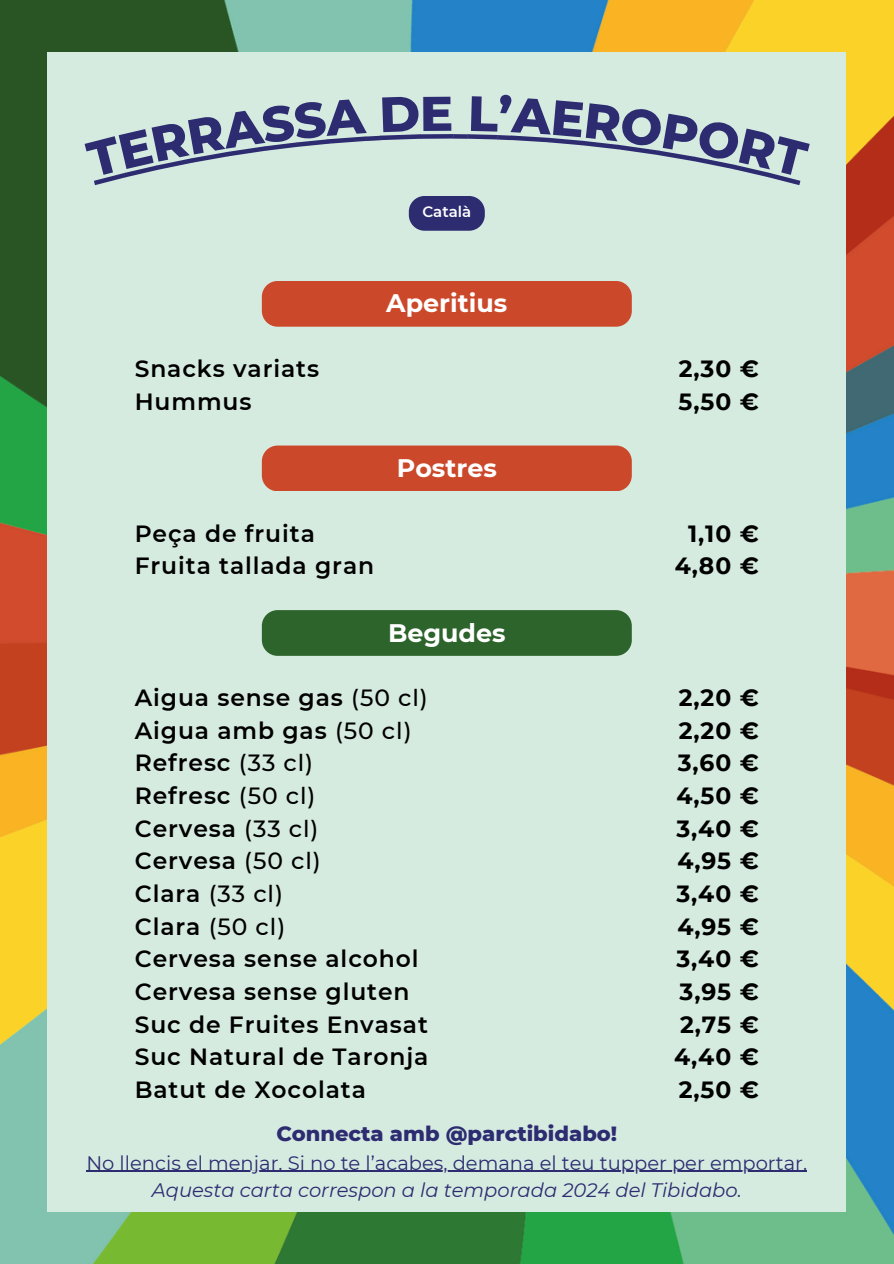
<style>
.page{position:relative;width:894px;height:1264px;background:#fff}
.page>*{position:absolute;margin:0;border:0;box-sizing:border-box;transform-origin:0 0}
.t1{font:800 49.5px "Montserrat";color:#2d2c71}
.t2{font:700 25.35px "Montserrat";color:#fff}
.t3{font:600 23.4px/32.7px "Montserrat";letter-spacing:.04em;color:#000}
.t4{font:700 23.4px/32.7px "Montserrat";letter-spacing:.04em;color:#000}
.t5{font:800 21px "Montserrat";color:#2d2c71}
.t6{font:19.5px "Montserrat";color:#2d2c71}
.t7{font:italic 19.5px "Montserrat";color:#2d2c71}
.t8{font:600 15px "Montserrat";color:#fff}
.s1{font-weight:500}
</style>
<div class="page">
<img style="left:0;top:0;width:893px;height:1263px">
<div style="left:48px;top:52px;width:797px;height:1159px;background:#d6ebe0"></div>
<div style="left:408px;top:196px;width:76px;height:35px;background:#2d2c71;border-radius:16px"></div>
<div style="left:420px;top:134px;width:33px;height:5px;background:#2d2c71"></div>
<div style="left:453px;top:134px;width:14px;height:5px;background:#2d2c71"></div>
<div style="left:262px;top:281px;width:369px;height:46px;background:#cb492a;border-radius:16px"></div>
<div style="left:262px;top:445px;width:369px;height:46px;background:#cb492a;border-radius:16px"></div>
<hr style="left:86px;top:1170px;width:721px;height:1px;background:#2d2c71">
<div style="left:262px;top:610px;width:369px;height:46px;background:#2d642b;border-radius:16px"></div>
<svg style="left:94px;top:134px;width:327px;height:51px"></svg>
<svg style="left:467px;top:134px;width:334px;height:51px"></svg>
<h3 class="t1" style="left:420px;top:83px;width:35px">E</h3>
<h1 class="t8" style="left:422px;top:203px;width:50px">Català</h1>
<p class="t2" style="left:386px;top:288px;width:122px">Aperitius</p>
<p class="t3" style="left:135px;top:352px;width:186px">Snacks variats<br>Hummus</p>
<p class="t4" style="left:678px;top:352px;width:82px">2,30 €<br>5,50 €</p>
<p class="t2" style="left:396px;top:452px;width:101px">Postres</p>
<p class="t3" style="left:135px;top:517px;width:241px">Peça de fruita<br>Fruita tallada gran</p>
<p class="t4" style="left:674px;top:517px;width:85px;text-align:center">1,10 €<br>4,80 €</p>
<p class="t2" style="left:388px;top:617px;width:119px">Begudes</p>
<p class="t3" style="left:135px;top:681px;width:295px">Aigua sense gas <span class="s1">(50 cl)<br></span>Aigua amb gas <span class="s1">(50 cl)<br></span>Refresc <span class="s1">(33 cl)<br></span>Refresc <span class="s1">(50 cl)<br></span>Cervesa <span class="s1">(33 cl)<br></span>Cervesa <span class="s1">(50 cl)<br></span>Clara <span class="s1">(33 cl)<br></span>Clara <span class="s1">(50 cl)<br></span>Cervesa sense alcohol<br>Cervesa sense gluten<br>Suc de Fruites Envasat<br>Suc Natural de Taronja<br>Batut de Xocolata</p>
<p class="t4" style="left:674px;top:681px;width:86px;text-align:justify">2,20 € 2,20 € 3,60 € 4,50 € 3,40 € 4,95 € 3,40 € 4,95 € 3,40 € 3,95 € 2,75 € 4,40 € 2,50 €</p>
<p class="t5" style="left:276px;top:1121px;width:342px">Connecta amb @parctibidabo!</p>
<p class="t6" style="left:86px;top:1150px;width:722px">No llencis el menjar. Si no te l’acabes, demana el teu tupper per emportar.</p>
<p class="t7" style="left:152px;top:1177px;width:591px">Aquesta carta correspon a la temporada 2024 del Tibidabo.</p>
</div>
